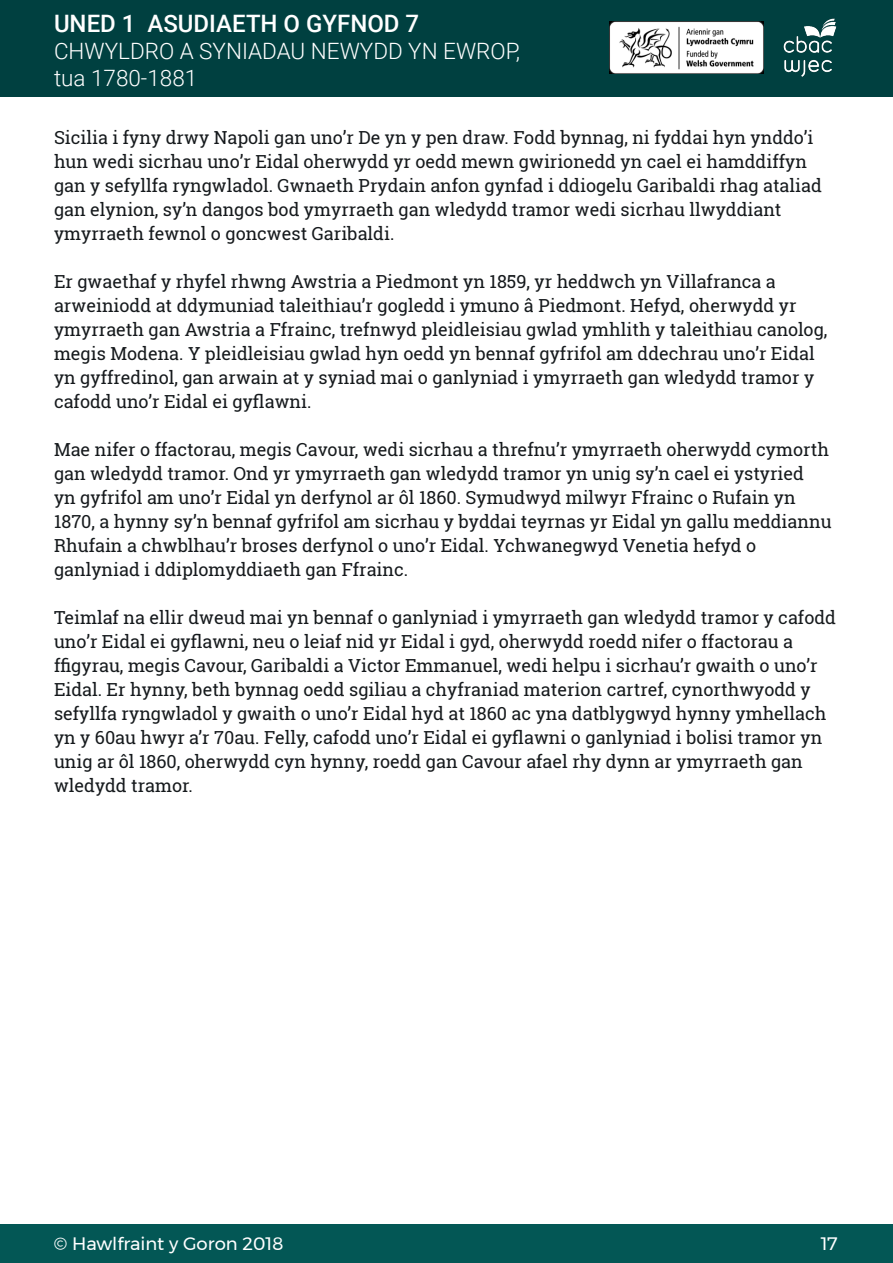
<style>
.page{position:relative;width:893px;height:1263px;background:#fff}
.page>*{position:absolute;margin:0;border:0;box-sizing:border-box;transform-origin:0 0}
.t1{font:500 24px "Roboto";color:#fff}
.t2{font:300 22.5px/27px "Roboto";color:#fff}
.Paragraph_text{font:18px/24px "Roboto Slab";color:#15191c}
.t3{font:18px "Montserrat";color:#fff}
</style>
<div class="page">
<div style="left:0;top:0;width:893px;height:96px;background:#004040"></div>
<div style="left:0;top:1224px;width:893px;height:39px;background:#035755"></div>
<img style="left:783px;top:19px;width:54px;height:57px">
<img style="left:609px;top:21px;width:154px;height:52px">
<h1 class="t1" style="left:54px;top:6px;width:367px">UNED 1 ASUDIAETH O GYFNOD 7</h1>
<p class="t2" style="left:54px;top:36px;width:468px">CHWYLDRO A SYNIADAU NEWYDD YN EWROP, tua 1780-1881</p>
<p class="Paragraph_text" style="left:54px;top:125px;width:769px">Sicilia i fyny drwy Napoli gan uno’r De yn y pen draw. Fodd bynnag, ni fyddai hyn ynddo’i hun wedi sicrhau uno’r Eidal oherwydd yr oedd mewn gwirionedd yn cael ei hamddiffyn gan y sefyllfa ryngwladol. Gwnaeth Prydain anfon gynfad i ddiogelu Garibaldi rhag ataliad gan elynion, sy’n dangos bod ymyrraeth gan wledydd tramor wedi sicrhau llwyddiant ymyrraeth fewnol o goncwest Garibaldi.</p>
<p class="Paragraph_text" style="left:54px;top:269px;width:775px">Er gwaethaf y rhyfel rhwng Awstria a Piedmont yn 1859, yr heddwch yn Villafranca a arweiniodd at ddymuniad taleithiau’r gogledd i ymuno â Piedmont. Hefyd, oherwydd yr ymyrraeth gan Awstria a Ffrainc, trefnwyd pleidleisiau gwlad ymhlith y taleithiau canolog, megis Modena. Y pleidleisiau gwlad hyn oedd yn bennaf gyfrifol am ddechrau uno’r Eidal yn gyffredinol, gan arwain at y syniad mai o ganlyniad i ymyrraeth gan wledydd tramor y cafodd uno’r Eidal ei gyflawni.</p>
<p class="Paragraph_text" style="left:54px;top:437px;width:779px">Mae nifer o ffactorau, megis Cavour, wedi sicrhau a threfnu’r ymyrraeth oherwydd cymorth gan wledydd tramor. Ond yr ymyrraeth gan wledydd tramor yn unig sy’n cael ei ystyried<br>yn gyfrifol am uno’r Eidal yn derfynol ar ôl 1860. Symudwyd milwyr Ffrainc o Rufain yn 1870, a hynny sy’n bennaf gyfrifol am sicrhau y byddai teyrnas yr Eidal yn gallu meddiannu Rhufain a chwblhau’r broses derfynol o uno’r Eidal. Ychwanegwyd Venetia hefyd o ganlyniad i ddiplomyddiaeth gan Ffrainc.</p>
<p class="Paragraph_text" style="left:54px;top:605px;width:783px">Teimlaf na ellir dweud mai yn bennaf o ganlyniad i ymyrraeth gan wledydd tramor y cafodd uno’r Eidal ei gyflawni, neu o leiaf nid yr Eidal i gyd, oherwydd roedd nifer o ffactorau a ffigyrau, megis Cavour, Garibaldi a Victor Emmanuel, wedi helpu i sicrhau’r gwaith o uno’r Eidal. Er hynny, beth bynnag oedd sgiliau a chyfraniad materion cartref, cynorthwyodd y sefyllfa ryngwladol y gwaith o uno’r Eidal hyd at 1860 ac yna datblygwyd hynny ymhellach yn y 60au hwyr a’r 70au. Felly, cafodd uno’r Eidal ei gyflawni o ganlyniad i bolisi tramor yn unig ar ôl 1860, oherwydd cyn hynny, roedd gan Cavour afael rhy dynn ar ymyrraeth gan wledydd tramor.</p>
<p class="t3" style="left:54px;top:1230px;width:231px">© Hawlfraint y Goron 2018</p>
<p class="t3" style="left:821px;top:1230px;width:18px">17</p>
</div>
